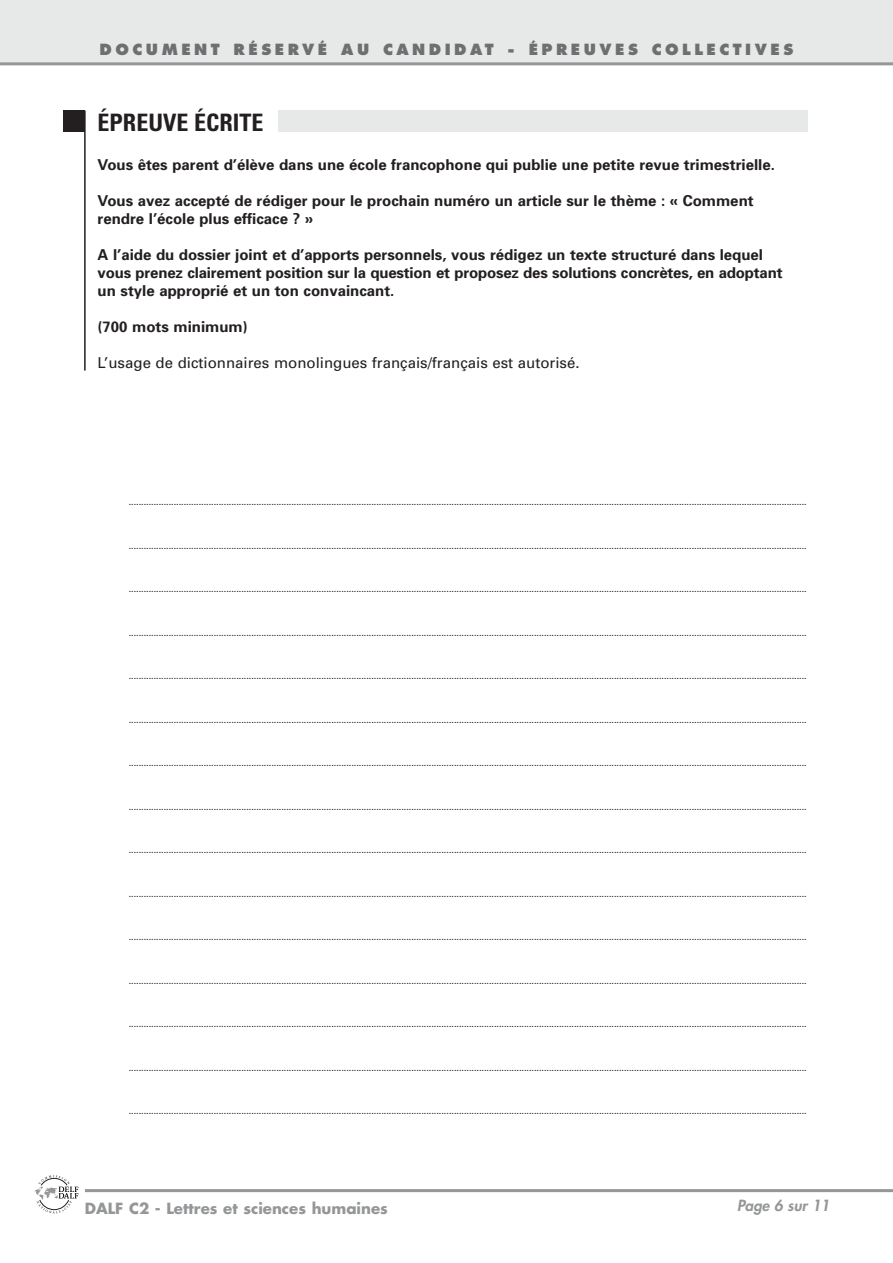
<style>
.page{position:relative;width:893px;height:1263px;background:#fff}
.page>*{position:absolute;margin:0;border:0;box-sizing:border-box;transform-origin:0 0}
.t1{font:700 condensed 24px "Univers";color:#231f20}
.t2{font:700 15px/18px "Univers";color:#231f20}
.t3{font:15px "Univers";color:#231f20}
.t4{font:800 15px "Futura";letter-spacing:.235em;color:#6d6f71}
.t5{font:700 15px "Futura";color:#949698}
.t6{font:italic 800 15px "Futura";color:#949698}
.t7{font:9px "Univers";color:#231f20}
</style>
<div class="page">
<div style="left:0;top:0;width:892px;height:64px;background:#e7e8e8"></div>
<hr style="left:85px;top:1189px;width:807px;height:3px;background:#949698">
<hr style="left:0;top:62px;width:892px;height:3px;background:#949698">
<svg style="left:34px;top:1175px;width:45px;height:39px"></svg>
<div style="left:279px;top:111px;width:529px;height:21px;background:#e7e8e8"></div>
<div style="left:64px;top:111px;width:21px;height:21px;background:#231f20"></div>
<hr style="left:84px;top:111px;width:2px;height:260px;background:#231f20">
<h2 class="t4" style="left:100px;top:43px;width:695px">DOCUMENT RÉSERVÉ AU CANDIDAT - ÉPREUVES COLLECTIVES</h2>
<h1 class="t1" style="left:98px;top:113px;width:167px">ÉPREUVE ÉCRITE</h1>
<h2 class="t2" style="left:98px;top:157px;width:678px">Vous êtes parent d’élève dans une école francophone qui publie une petite revue trimestrielle.</h2>
<h2 class="t2" style="left:98px;top:193px;width:657px">Vous avez accepté de rédiger pour le prochain numéro un article sur le thème : « Comment rendre l’école plus efficace ? »</h2>
<h2 class="t2" style="left:98px;top:247px;width:686px">A l’aide du dossier joint et d’apports personnels, vous rédigez un texte structuré dans lequel vous prenez clairement position sur la question et proposez des solutions concrètes, en adoptant un style approprié et un ton convaincant.</h2>
<h2 class="t2" style="left:98px;top:319px;width:151px">(700 mots minimum)</h2>
<h2 class="t3" style="left:98px;top:357px;width:483px">L’usage de dictionnaires monolingues français/français est autorisé.</h2>
<p class="t7" style="left:129px;top:499px;width:679px">...............................................................................................................................................................................................................................................................................</p>
<p class="t7" style="left:129px;top:542px;width:679px">...............................................................................................................................................................................................................................................................................</p>
<p class="t7" style="left:129px;top:586px;width:679px">...............................................................................................................................................................................................................................................................................</p>
<p class="t7" style="left:129px;top:629px;width:679px">...............................................................................................................................................................................................................................................................................</p>
<p class="t7" style="left:129px;top:673px;width:679px">...............................................................................................................................................................................................................................................................................</p>
<p class="t7" style="left:129px;top:716px;width:679px">...............................................................................................................................................................................................................................................................................</p>
<p class="t7" style="left:129px;top:760px;width:679px">...............................................................................................................................................................................................................................................................................</p>
<p class="t7" style="left:129px;top:803px;width:679px">...............................................................................................................................................................................................................................................................................</p>
<p class="t7" style="left:129px;top:847px;width:679px">...............................................................................................................................................................................................................................................................................</p>
<p class="t7" style="left:129px;top:890px;width:679px">...............................................................................................................................................................................................................................................................................</p>
<p class="t7" style="left:129px;top:934px;width:679px">...............................................................................................................................................................................................................................................................................</p>
<p class="t7" style="left:129px;top:977px;width:679px">...............................................................................................................................................................................................................................................................................</p>
<p class="t7" style="left:129px;top:1021px;width:679px">...............................................................................................................................................................................................................................................................................</p>
<p class="t7" style="left:129px;top:1064px;width:679px">...............................................................................................................................................................................................................................................................................</p>
<p class="t7" style="left:129px;top:1108px;width:679px">...............................................................................................................................................................................................................................................................................</p>
<h2 class="t5" style="left:85px;top:1201px;width:304px">DALF C2 - Lettres et sciences humaines</h2>
<h2 class="t6" style="left:737px;top:1198px;width:94px">Page 6 sur 11</h2>
</div>
